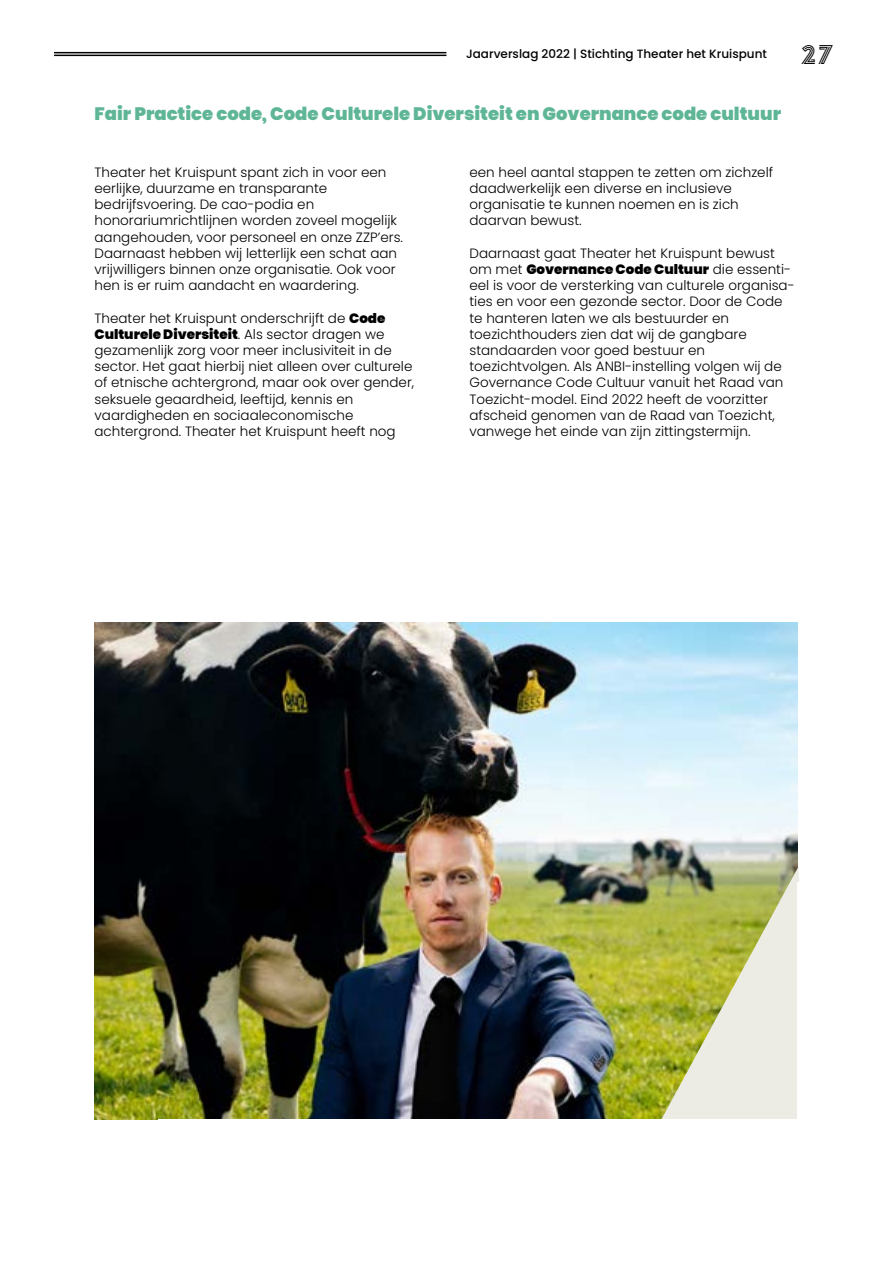
<style>
.page{position:relative;width:893px;height:1263px;background:#fff}
.page>*{position:absolute;margin:0;border:0;box-sizing:border-box;transform-origin:0 0}
.t1{font:27px "Argon";color:#000}
.t2{font:900 18px "Poppins";color:#5fb697}
.t3{font:300 13.5px/16.2px "Poppins";color:#000}
.t4{font:500 12px "Poppins";color:#000}
.s1{font-weight:900}
</style>
<div class="page">
<hr style="left:54px;top:52px;width:392px;height:1px;background:#000">
<hr style="left:54px;top:55px;width:392px;height:1px;background:#000">
<img style="left:95px;top:622px;width:702px;height:497px">
<svg style="left:656px;top:867px;width:143px;height:252px;background:#c7cb8e"></svg>
<div style="left:797px;top:882px;width:44px;height:254px;background:#fff"></div>
<p class="t4" style="left:466px;top:47px;width:302px">Jaarverslag 2022 | Stichting Theater het Kruispunt</p>
<h1 class="t1" style="left:800px;top:42px;width:34px">27</h1>
<h2 class="t2" style="left:95px;top:103px;width:688px">Fair Practice code, Code Culturele Diversiteit en Governance code cultuur</h2>
<p class="t3" style="left:95px;top:164px;width:310px">Theater het Kruispunt spant zich in voor een eerlijke, duurzame en transparante bedrijfsvoering. De cao-podia en honorariumrichtlijnen worden zoveel mogelijk aangehouden, voor personeel en onze ZZP’ers.<br>Daarnaast hebben wij letterlijk een schat aan vrijwilligers binnen onze organisatie. Ook voor hen is er ruim aandacht en waardering.</p>
<p class="t3" style="left:95px;top:310px;width:321px">Theater het Kruispunt onderschrijft de <span class="s1">Code Culturele Diversiteit</span>. Als sector dragen we gezamenlijk zorg voor meer inclusiviteit in de sector. Het gaat hierbij niet alleen over culturele of etnische achtergrond, maar ook over gender, seksuele geaardheid, leeftijd, kennis en vaardigheden en sociaaleconomische achtergrond. Theater het Kruispunt heeft nog</p>
<p class="t3" style="left:469px;top:164px;width:305px">een heel aantal stappen te zetten om zichzelf daadwerkelijk een diverse en inclusieve organisatie te kunnen noemen en is zich daarvan bewust.</p>
<p class="t3" style="left:469px;top:245px;width:327px">Daarnaast gaat Theater het Kruispunt bewust om met <span class="s1">Governance Code Cultuur</span> die essenti&shy;eel is voor de versterking van culturele organisa&shy;ties en voor een gezonde sector. Door de Code te hanteren laten we als bestuurder en toezichthouders zien dat wij de gangbare standaarden voor goed bestuur en toezichtvolgen. Als ANBI-instelling volgen wij de Governance Code Cultuur vanuit het Raad van Toezicht-model. Eind 2022 heeft de voorzitter afscheid genomen van de Raad van Toezicht, vanwege het einde van zijn zittingstermijn.</p>
</div>
